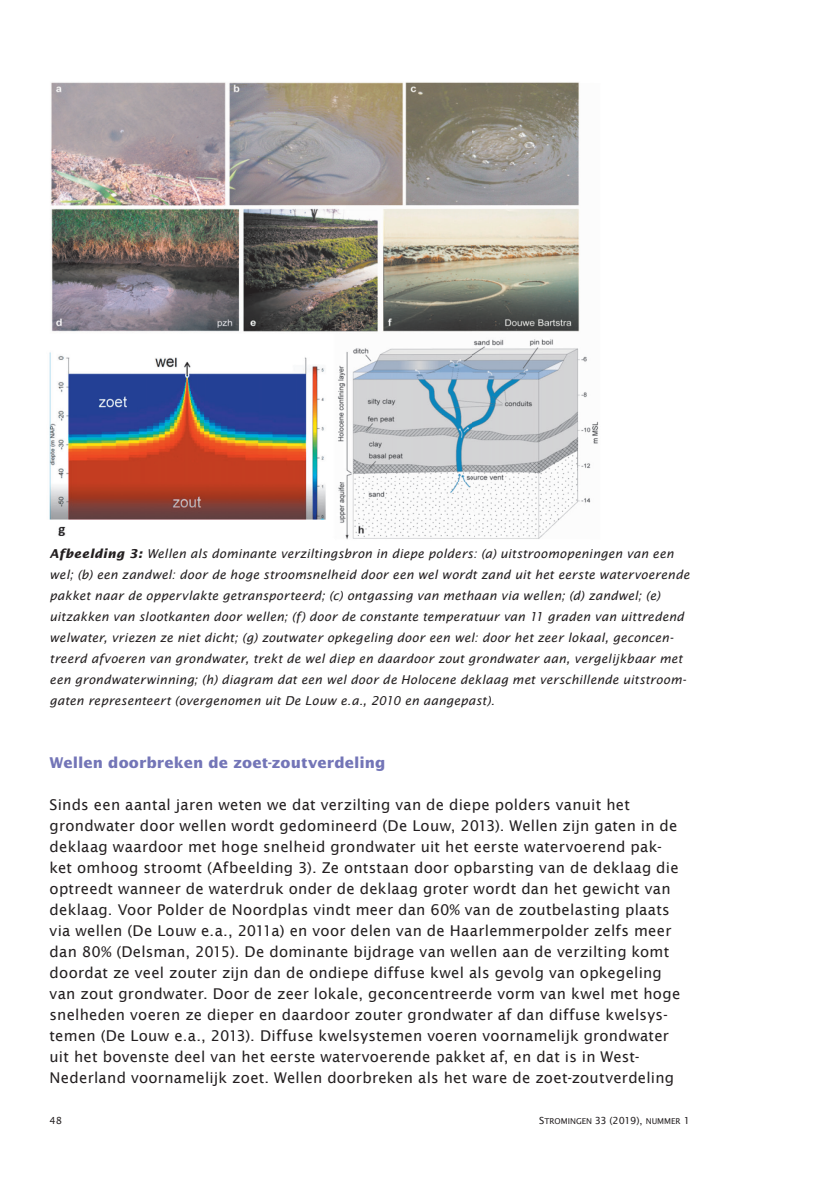
<style>
.page{position:relative;width:814px;height:1181px;background:#fff}
.page>*{position:absolute;margin:0;border:0;box-sizing:border-box;transform-origin:0 0}
.t1{font:14.88px/21px "Lucida Sans";letter-spacing:.015em;color:#231f20}
.t2{font:700 14.88px "Lucida Sans";letter-spacing:.005em;color:#7375b7}
.t3{font:italic 12.25px/21px "Lucida Sans";letter-spacing:.015em;color:#231f20}
.t4{font:9.8px "Lucida Sans";color:#231f20}
.t5{font:8.05px "Lucida Sans";color:#231f20}
.s1{font-weight:700}
.s2{font-size:9.8px}
</style>
<div class="page">
<img style="left:49px;top:82px;width:550px;height:458px">
<p class="t3" style="left:50px;top:543px;width:641px"><span class="s1">Afbeelding 3:</span> Wellen als dominante verziltingsbron in diepe polders: (a) uitstroomopeningen van een wel; (b) een zandwel: door de hoge stroomsnelheid door een wel wordt zand uit het eerste watervoerende pakket naar de oppervlakte getransporteerd; (c) ontgassing van methaan via wellen; (d) zandwel; (e) uitzakken van slootkanten door wellen; (f) door de constante temperatuur van 11 graden van uittredend welwater, vriezen ze niet dicht; (g) zoutwater opkegeling door een wel: door het zeer lokaal, geconcen&shy;treerd afvoeren van grondwater, trekt de wel diep en daardoor zout grondwater aan, vergelijkbaar met een grondwaterwinning; (h) diagram dat een wel door de Holocene deklaag met verschillende uitstroom&shy;gaten representeert (overgenomen uit De Louw e.a., 2010 en aangepast).</p>
<p class="t2" style="left:50px;top:754px;width:337px">Wellen doorbreken de zoet-zoutverdeling</p>
<p class="t1" style="left:50px;top:794px;width:632px">Sinds een aantal jaren weten we dat verzilting van de diepe polders vanuit het grondwater door wellen wordt gedomineerd (De Louw, 2013). Wellen zijn gaten in de deklaag waardoor met hoge snelheid grondwater uit het eerste watervoerend pak&shy;ket omhoog stroomt (Afbeelding 3). Ze ontstaan door opbarsting van de deklaag die optreedt wanneer de waterdruk onder de deklaag groter wordt dan het gewicht van deklaag. Voor Polder de Noordplas vindt meer dan 60% van de zoutbelasting plaats via wellen (De Louw e.a., 2011a) en voor delen van de Haarlemmerpolder zelfs meer dan 80% (Delsman, 2015). De dominante bijdrage van wellen aan de verzilting komt doordat ze veel zouter zijn dan de ondiepe diffuse kwel als gevolg van opkegeling van zout grondwater. Door de zeer lokale, geconcentreerde vorm van kwel met hoge snelheden voeren ze dieper en daardoor zouter grondwater af dan diffuse kwelsys&shy;temen (De Louw e.a., 2013). Diffuse kwelsystemen voeren voornamelijk grondwater uit het bovenste deel van het eerste watervoerende pakket af, en dat is in West-Nederland voornamelijk zoet. Wellen doorbreken als het ware de zoet-zoutverdeling</p>
<p class="t4" style="left:50px;top:1115px;width:14px">48</p>
<p class="t5" style="left:539px;top:1116px;width:152px"><span class="s2">S</span>TROMINGEN <span class="s2">33 (2019),</span> NUMMER <span class="s2">1</span></p>
</div>
